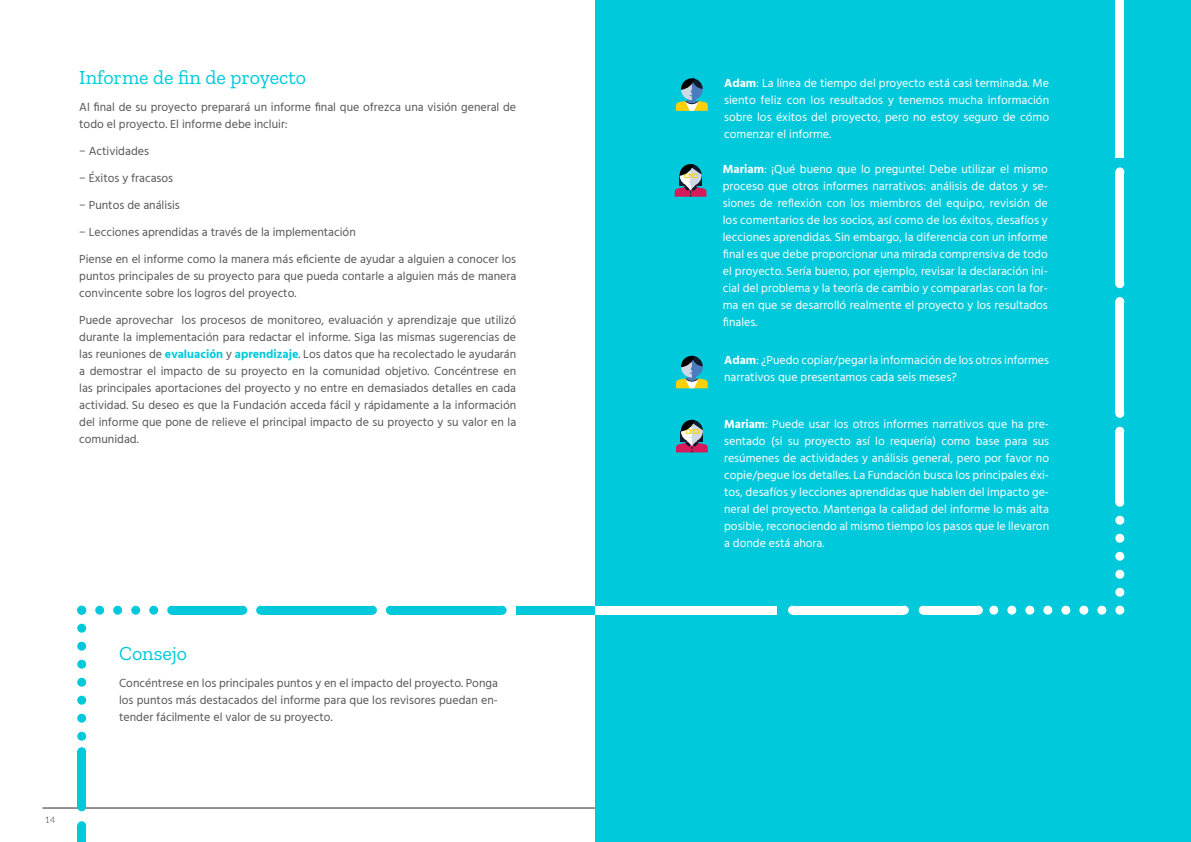
<style>
.page{position:relative;width:1191px;height:842px;background:#fff}
.page>*{position:absolute;margin:0;border:0;box-sizing:border-box;transform-origin:0 0}
.t1{font:20px "Zilla Slab";color:#00c9db}
.t2{font:12px/17px "Hind";color:#fff;text-align:justify}
.t3{font:12px/17px "Hind";color:#565656;text-align:justify}
.t4{font:300 9px "Lato";color:#282826}
.s1{font-weight:700;color:#00c9db}
.s2{font-weight:700}
</style>
<div class="page">
<hr style="left:43px;top:808px;width:552px;height:1px;background:#282826">
<div style="left:516px;top:606px;width:149px;height:9px;background:#00c9db"></div>
<div style="left:95px;top:606px;width:9px;height:9px;background:#00c9db;border-radius:50%"></div>
<div style="left:113px;top:606px;width:9px;height:9px;background:#00c9db;border-radius:50%"></div>
<div style="left:131px;top:606px;width:9px;height:9px;background:#00c9db;border-radius:50%"></div>
<div style="left:149px;top:606px;width:9px;height:9px;background:#00c9db;border-radius:50%"></div>
<div style="left:167px;top:606px;width:9px;height:9px;background:#00c9db;border-radius:50%"></div>
<div style="left:172px;top:606px;width:71px;height:9px;background:#00c9db"></div>
<div style="left:238px;top:606px;width:9px;height:9px;background:#00c9db;border-radius:50%"></div>
<div style="left:390px;top:606px;width:112px;height:9px;background:#00c9db"></div>
<div style="left:261px;top:606px;width:111px;height:9px;background:#00c9db"></div>
<div style="left:497px;top:606px;width:9px;height:9px;background:#00c9db;border-radius:50%"></div>
<div style="left:386px;top:606px;width:9px;height:9px;background:#00c9db;border-radius:50%"></div>
<div style="left:368px;top:606px;width:9px;height:9px;background:#00c9db;border-radius:50%"></div>
<div style="left:256px;top:606px;width:9px;height:9px;background:#00c9db;border-radius:50%"></div>
<div style="left:77px;top:802px;width:9px;height:9px;background:#00c9db;border-radius:50%"></div>
<div style="left:77px;top:752px;width:9px;height:55px;background:#00c9db"></div>
<div style="left:77px;top:747px;width:9px;height:9px;background:#00c9db;border-radius:50%"></div>
<div style="left:77px;top:606px;width:9px;height:9px;background:#00c9db;border-radius:50%"></div>
<div style="left:77px;top:624px;width:9px;height:9px;background:#00c9db;border-radius:50%"></div>
<div style="left:77px;top:642px;width:9px;height:9px;background:#00c9db;border-radius:50%"></div>
<div style="left:77px;top:660px;width:9px;height:9px;background:#00c9db;border-radius:50%"></div>
<div style="left:77px;top:678px;width:9px;height:9px;background:#00c9db;border-radius:50%"></div>
<div style="left:77px;top:696px;width:9px;height:9px;background:#00c9db;border-radius:50%"></div>
<div style="left:77px;top:714px;width:9px;height:9px;background:#00c9db;border-radius:50%"></div>
<div style="left:77px;top:732px;width:9px;height:9px;background:#00c9db;border-radius:50%"></div>
<div style="left:77px;top:826px;width:9px;height:16px;background:#00c9db"></div>
<div style="left:77px;top:821px;width:9px;height:9px;background:#00c9db;border-radius:50%"></div>
<div style="left:595px;top:0;width:596px;height:842px;background:#00c9db"></div>
<div style="left:792px;top:606px;width:112px;height:9px;background:#fff"></div>
<div style="left:595px;top:606px;width:181px;height:9px;background:#fff"></div>
<svg style="left:918px;top:606px;width:9px;height:9px"></svg>
<div style="left:923px;top:606px;width:55px;height:9px;background:#fff"></div>
<div style="left:974px;top:606px;width:8px;height:9px;background:#fff;border-radius:50%"></div>
<div style="left:1115px;top:606px;width:9px;height:9px;background:#fff;border-radius:50%"></div>
<div style="left:1097px;top:606px;width:9px;height:9px;background:#fff;border-radius:50%"></div>
<div style="left:1079px;top:606px;width:9px;height:9px;background:#fff;border-radius:50%"></div>
<div style="left:1061px;top:606px;width:9px;height:9px;background:#fff;border-radius:50%"></div>
<div style="left:1043px;top:606px;width:9px;height:9px;background:#fff;border-radius:50%"></div>
<div style="left:1025px;top:606px;width:9px;height:9px;background:#fff;border-radius:50%"></div>
<div style="left:1007px;top:606px;width:9px;height:9px;background:#fff;border-radius:50%"></div>
<div style="left:989px;top:606px;width:9px;height:9px;background:#fff;border-radius:50%"></div>
<div style="left:900px;top:606px;width:8px;height:9px;background:#fff;border-radius:50%"></div>
<div style="left:788px;top:606px;width:9px;height:9px;background:#fff;border-radius:50%"></div>
<div style="left:1115px;top:0;width:9px;height:157px;background:#fff"></div>
<div style="left:1115px;top:588px;width:9px;height:9px;background:#fff;border-radius:50%"></div>
<div style="left:1115px;top:570px;width:9px;height:9px;background:#fff;border-radius:50%"></div>
<div style="left:1115px;top:552px;width:9px;height:9px;background:#fff;border-radius:50%"></div>
<div style="left:1115px;top:534px;width:9px;height:9px;background:#fff;border-radius:50%"></div>
<div style="left:1115px;top:516px;width:9px;height:9px;background:#fff;border-radius:50%"></div>
<div style="left:1115px;top:498px;width:9px;height:9px;background:#fff;border-radius:50%"></div>
<div style="left:1115px;top:431px;width:9px;height:71px;background:#fff"></div>
<div style="left:1115px;top:427px;width:9px;height:9px;background:#fff;border-radius:50%"></div>
<div style="left:1115px;top:172px;width:9px;height:112px;background:#fff"></div>
<div style="left:1115px;top:302px;width:9px;height:111px;background:#fff"></div>
<div style="left:1115px;top:167px;width:9px;height:9px;background:#fff;border-radius:50%"></div>
<div style="left:1115px;top:279px;width:9px;height:9px;background:#fff;border-radius:50%"></div>
<div style="left:1115px;top:297px;width:9px;height:9px;background:#fff;border-radius:50%"></div>
<div style="left:1115px;top:409px;width:9px;height:9px;background:#fff;border-radius:50%"></div>
<svg style="left:674px;top:164px;width:32px;height:33px"></svg>
<svg style="left:676px;top:78px;width:32px;height:33px"></svg>
<svg style="left:676px;top:420px;width:32px;height:32px"></svg>
<svg style="left:676px;top:356px;width:32px;height:32px"></svg>
<h1 class="t1" style="left:79px;top:67px;width:228px">Informe de fin de proyecto</h1>
<p class="t3" style="left:79px;top:100px;width:438px">Al final de su proyecto preparará un informe final que ofrezca una visión general de todo el proyecto. El informe debe incluir:</p>
<p class="t3" style="left:79px;top:144px;width:71px">− Actividades</p>
<p class="t3" style="left:79px;top:171px;width:95px">− Éxitos y fracasos</p>
<p class="t3" style="left:79px;top:198px;width:102px">− Puntos de análisis</p>
<p class="t3" style="left:79px;top:225px;width:278px">− Lecciones aprendidas a través de la implementación</p>
<p class="t3" style="left:79px;top:252px;width:438px">Piense en el informe como la manera más eficiente de ayudar a alguien a conocer los puntos principales de su proyecto para que pueda contarle a alguien más de manera convincente sobre los logros del proyecto.</p>
<p class="t3" style="left:79px;top:313px;width:438px">Puede aprovechar los procesos de monitoreo, evaluación y aprendizaje que utilizó durante la implementación para redactar el informe. Siga las mismas sugerencias de las reuniones de <span class="s1">evaluación</span> y <span class="s1">aprendizaje</span>. Los datos que ha recolectado le ayudarán a demostrar el impacto de su proyecto en la comunidad objetivo. Concéntrese en las principales aportaciones del proyecto y no entre en demasiados detalles en cada actividad. Su deseo es que la Fundación acceda fácil y rápidamente a la información del informe que pone de relieve el principal impacto de su proyecto y su valor en la comunidad.</p>
<p class="t4" style="left:45px;top:814px;width:12px">14</p>
<h1 class="t1" style="left:119px;top:643px;width:70px">Consejo</h1>
<p class="t3" style="left:119px;top:675px;width:380px">Concéntrese en los principales puntos y en el impacto del proyecto. Ponga los puntos más destacados del informe para que los revisores puedan en&shy;tender fácilmente el valor de su proyecto.</p>
<p class="t2" style="left:724px;top:75px;width:326px"><span class="s2">Adam</span>: La línea de tiempo del proyecto está casi terminada. Me siento feliz con los resultados y tenemos mucha información sobre los éxitos del proyecto, pero no estoy seguro de cómo comenzar el informe.</p>
<p class="t2" style="left:723px;top:161px;width:326px"><span class="s2">Mariam</span>: ¡Qué bueno que lo pregunte! Debe utilizar el mismo proceso que otros informes narrativos: análisis de datos y se&shy;siones de reflexión con los miembros del equipo, revisión de los comentarios de los socios, así como de los éxitos, desafíos y lecciones aprendidas. Sin embargo, la diferencia con un informe final es que debe proporcionar una mirada comprensiva de todo el proyecto. Sería bueno, por ejemplo, revisar la declaración ini&shy;cial del problema y la teoría de cambio y compararlas con la for&shy;ma en que se desarrolló realmente el proyecto y los resultados finales.</p>
<p class="t2" style="left:724px;top:353px;width:326px"><span class="s2">Adam</span>: ¿Puedo copiar/pegar la información de los otros informes narrativos que presentamos cada seis meses?</p>
<p class="t2" style="left:724px;top:417px;width:326px"><span class="s2">Mariam</span>: Puede usar los otros informes narrativos que ha pre&shy;sentado (si su proyecto así lo requería) como base para sus resúmenes de actividades y análisis general, pero por favor no copie/pegue los detalles. La Fundación busca los principales éxi&shy;tos, desafíos y lecciones aprendidas que hablen del impacto ge&shy;neral del proyecto. Mantenga la calidad del informe lo más alta posible, reconociendo al mismo tiempo los pasos que le llevaron a donde está ahora.</p>
</div>
